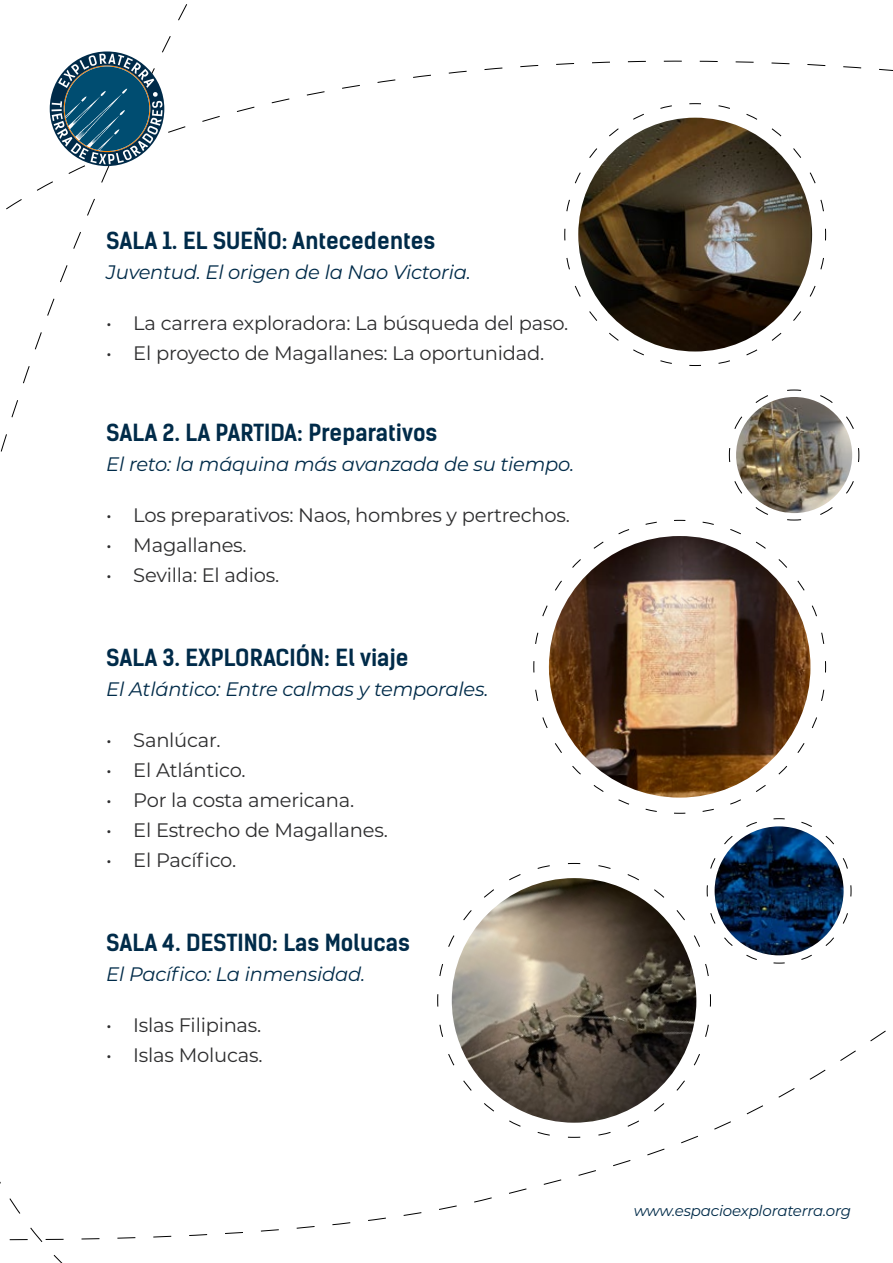
<style>
.page{position:relative;width:893px;height:1263px;background:#fff}
.page>*{position:absolute;margin:0;border:0;box-sizing:border-box;transform-origin:0 0}
.t1{font:700 22.5px "Kelson Sans";color:#002b49}
.t2{font:19.5px "Montserrat";letter-spacing:-.01em;color:#2e2e2f}
.t3{font:italic 19.5px "Montserrat";letter-spacing:-.01em;color:#002b49}
.t4{font:italic 15px "Montserrat";letter-spacing:-.01em;color:#002b49}
</style>
<div class="page">
<svg style="left:6px;top:6px;width:887px;height:243px"></svg>
<svg style="left:50px;top:51px;width:114px;height:115px"></svg>
<svg style="left:437px;top:985px;width:274px;height:153px"></svg>
<svg style="left:533px;top:520px;width:293px;height:161px"></svg>
<svg style="left:564px;top:103px;width:262px;height:263px"></svg>
<img style="left:702px;top:390px;width:157px;height:263px">
<svg style="left:439px;top:681px;width:412px;height:304px"></svg>
<p class="t1" style="left:106px;top:226px;width:330px">SALA 1. EL SUEÑO: Antecedentes</p>
<p class="t3" style="left:106px;top:258px;width:366px">Juventud. El origen de la Nao Victoria.</p>
<p class="t2" style="left:106px;top:309px;width:463px">• La carrera exploradora: La búsqueda del paso.</p>
<p class="t2" style="left:106px;top:339px;width:440px">• El proyecto de Magallanes: La oportunidad.</p>
<p class="t1" style="left:106px;top:418px;width:332px">SALA 2. LA PARTIDA: Preparativos</p>
<p class="t3" style="left:106px;top:450px;width:469px">El reto: la máquina más avanzada de su tiempo.</p>
<p class="t2" style="left:106px;top:501px;width:465px">• Los preparativos: Naos, hombres y pertrechos.</p>
<p class="t2" style="left:106px;top:531px;width:142px">• Magallanes.</p>
<p class="t2" style="left:106px;top:561px;width:174px">• Sevilla: El adios.</p>
<p class="t1" style="left:106px;top:643px;width:304px">SALA 3. EXPLORACIÓN: El viaje</p>
<p class="t3" style="left:106px;top:675px;width:384px">El Atlántico: Entre calmas y temporales.</p>
<p class="t2" style="left:106px;top:726px;width:116px">• Sanlúcar.</p>
<p class="t2" style="left:106px;top:756px;width:141px">• El Atlántico.</p>
<p class="t2" style="left:106px;top:786px;width:249px">• Por la costa americana.</p>
<p class="t2" style="left:106px;top:816px;width:283px">• El Estrecho de Magallanes.</p>
<p class="t2" style="left:106px;top:846px;width:131px">• El Pacífico.</p>
<p class="t1" style="left:106px;top:928px;width:305px">SALA 4. DESTINO: Las Molucas</p>
<p class="t3" style="left:106px;top:960px;width:260px">El Pacífico: La inmensidad.</p>
<p class="t2" style="left:106px;top:1011px;width:157px">• Islas Filipinas.</p>
<p class="t2" style="left:106px;top:1041px;width:158px">• Islas Molucas.</p>
<p class="t4" style="left:634px;top:1200px;width:219px">www.espacioexploraterra.org</p>
</div>
